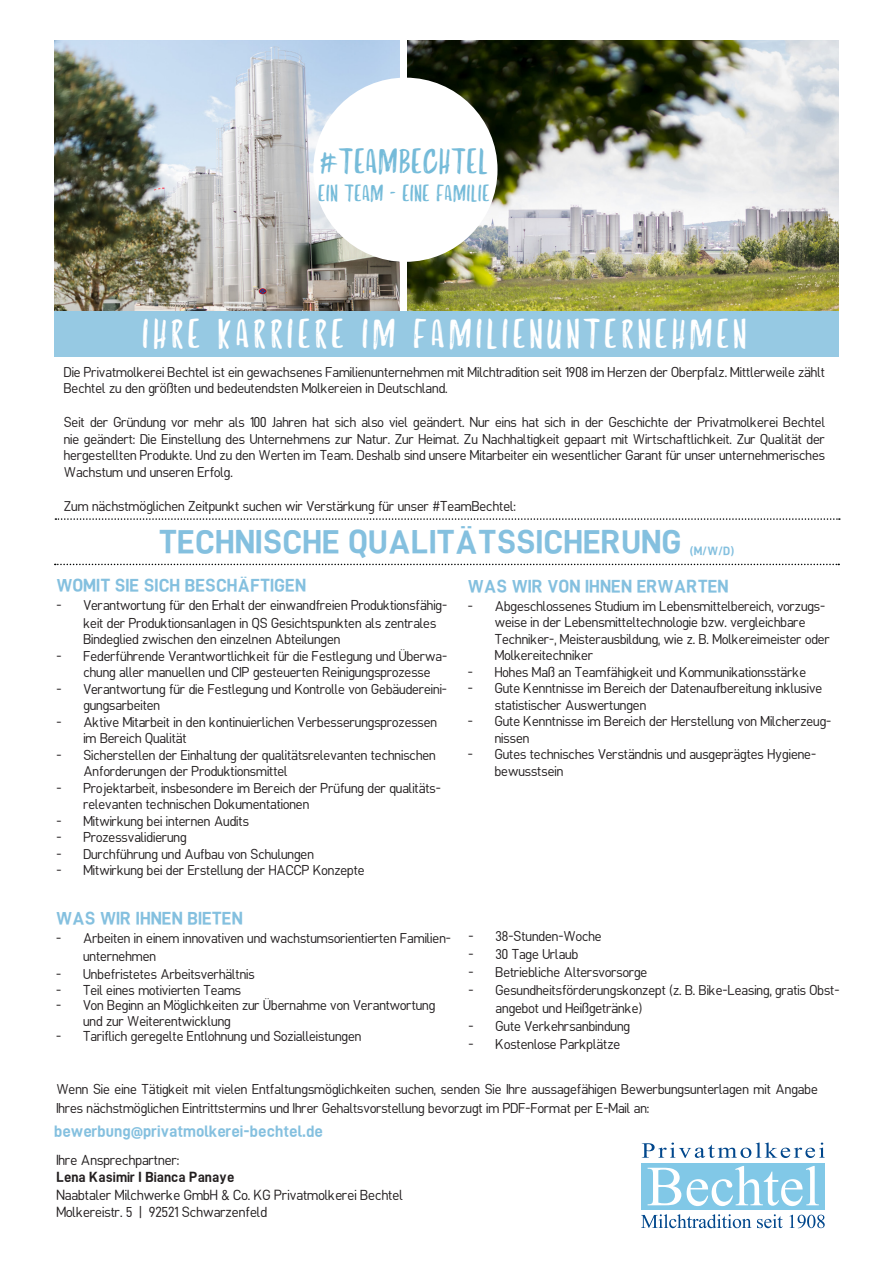
<style>
.page{position:relative;width:893px;height:1263px;background:#fff}
.page>*{position:absolute;margin:0;border:0;box-sizing:border-box;transform-origin:0 0}
.t1{font:42px "Bechtel";letter-spacing:.075em;color:#fff}
.t2{font:36px "Bechtel";color:#75bbd9}
.t3{font:700 33px "Bechtel Sans";color:#84c0df}
.t4{font:24px "Bechtel";color:#75bbd9}
.t5{font:700 18px "Bechtel Sans";color:#84c0df}
.t6{font:700 16.5px "Bechtel Sans";color:#84c0df}
.t7{font:14.25px "Bechtel Sans";color:#231f20}
.t8{font:700 14.25px "Bechtel Sans";color:#231f20}
.t9{font:13.95px/16.5px "Bechtel Sans";color:#231f20}
.t10{font:700 12px "Bechtel Sans";color:#84c0df}
</style>
<div class="page">
<div style="left:642px;top:1163px;width:183px;height:46px;background:#81c8e7"></div>
<svg style="left:648px;top:1168px;width:33px;height:37px"></svg>
<svg style="left:687px;top:1166px;width:132px;height:40px"></svg>
<svg style="left:642px;top:1142px;width:183px;height:16px"></svg>
<svg style="left:641px;top:1214px;width:110px;height:14px"></svg>
<svg style="left:757px;top:1214px;width:26px;height:14px"></svg>
<svg style="left:789px;top:1215px;width:36px;height:13px"></svg>
<svg style="left:55px;top:518px;width:785px;height:2px"></svg>
<svg style="left:55px;top:564px;width:784px;height:1px"></svg>
<div style="left:54px;top:311px;width:785px;height:45px;background:#96c9e3"></div>
<img style="left:55px;top:40px;width:344px;height:271px">
<img style="left:408px;top:40px;width:431px;height:271px">
<div style="left:313px;top:78px;width:184px;height:184px;background:#fff;border-radius:50%"></div>
<p class="t2" style="left:319px;top:143px;width:170px">#TEAMBECHTEL</p>
<p class="t4" style="left:318px;top:181px;width:173px">EIN TEAM - EINE FAMILIE</p>
<p class="t1" style="left:142px;top:313px;width:606px">IHRE KARRIERE IM FAMILIENUNTERNEHMEN</p>
<p class="t9" style="left:64px;top:364px;width:763px">Die Privatmolkerei Bechtel ist ein gewachsenes Familienunternehmen mit Milchtradition seit 1908 im Herzen der Oberpfalz. Mittlerweile zählt<br>Bechtel zu den größten und bedeutendsten Molkereien in Deutschland.</p>
<p class="t9" style="left:64px;top:414px;width:763px;text-align:justify">Seit der Gründung vor mehr als 100 Jahren hat sich also viel geändert. Nur eins hat sich in der Geschichte der Privatmolkerei Bechtel nie geändert: Die Einstellung des Unternehmens zur Natur. Zur Heimat. Zu Nachhaltigkeit gepaart mit Wirtschaftlichkeit. Zur Qualität der hergestellten Produkte. Und zu den Werten im Team. Deshalb sind unsere Mitarbeiter ein wesentlicher Garant für unser unternehmerisches Wachstum und unseren Erfolg.</p>
<p class="t9" style="left:64px;top:498px;width:454px">Zum nächstmöglichen Zeitpunkt suchen wir Verstärkung für unser #TeamBechtel:</p>
<p class="t3" style="left:159px;top:526px;width:524px">TECHNISCHE QUALITÄTSSICHERUNG</p>
<p class="t10" style="left:690px;top:545px;width:46px">(M/W/D)</p>
<p class="t5" style="left:56px;top:576px;width:251px">WOMIT SIE SICH BESCHÄFTIGEN</p>
<p class="t9" style="left:83px;top:596px;width:365px;line-height:18px;text-indent:-27px">- Verantwortung für den Erhalt der einwandfreien Produktionsfähig&shy;keit der Produktionsanlagen in QS Gesichtspunkten als zentrales</p>
<p class="t9" style="left:83px;top:632px;width:258px">Bindeglied zwischen den einzelnen Abteilungen</p>
<p class="t9" style="left:83px;top:648px;width:365px;text-indent:-27px">- Federführende Verantwortlichkeit für die Festlegung und Überwa&shy;chung aller manuellen und CIP gesteuerten Reinigungsprozesse</p>
<p class="t9" style="left:83px;top:681px;width:365px;text-indent:-27px">- Verantwortung für die Festlegung und Kontrolle von Gebäudereini&shy;gungsarbeiten</p>
<p class="t9" style="left:83px;top:714px;width:355px;text-indent:-27px">- Aktive Mitarbeit in den kontinuierlichen Verbesserungsprozessen im Bereich Qualität</p>
<p class="t9" style="left:83px;top:747px;width:354px;text-indent:-27px">- Sicherstellen der Einhaltung der qualitätsrelevanten technischen<br>Anforderungen der Produktionsmittel</p>
<p class="t9" style="left:83px;top:780px;width:359px;text-indent:-27px">- Projektarbeit, insbesondere im Bereich der Prüfung der qualitäts&shy;relevanten technischen Dokumentationen</p>
<p class="t9" style="left:56px;top:813px;width:194px">- Mitwirkung bei internen Audits</p>
<p class="t9" style="left:56px;top:830px;width:132px">- Prozessvalidierung</p>
<p class="t9" style="left:56px;top:846px;width:259px">- Durchführung und Aufbau von Schulungen</p>
<p class="t9" style="left:56px;top:863px;width:310px">- Mitwirkung bei der Erstellung der HACCP Konzepte</p>
<p class="t5" style="left:56px;top:910px;width:188px">WAS WIR IHNEN BIETEN</p>
<p class="t9" style="left:83px;top:930px;width:369px;line-height:18px;text-indent:-27px">- Arbeiten in einem innovativen und wachstumsorientierten Familien&shy;unternehmen</p>
<p class="t9" style="left:56px;top:966px;width:200px">- Unbefristetes Arbeitsverhältnis</p>
<p class="t9" style="left:56px;top:982px;width:187px">- Teil eines motivierten Teams</p>
<p class="t9" style="left:83px;top:998px;width:354px;line-height:15.8px;text-indent:-27px">- Von Beginn an Möglichkeiten zur Übernahme von Verantwortung und zur Weiterentwicklung</p>
<p class="t9" style="left:56px;top:1029px;width:307px">- Tariflich geregelte Entlohnung und Sozialleistungen</p>
<p class="t5" style="left:468px;top:577px;width:262px">WAS WIR VON IHNEN ERWARTEN</p>
<p class="t9" style="left:495px;top:598px;width:336px;text-indent:-27px">- Abgeschlossenes Studium im Lebensmittelbereich, vorzugs&shy;weise in der Lebensmitteltechnologie bzw. vergleichbare Techniker-, Meisterausbildung, wie z. B. Molkereimeister oder Molkereitechniker</p>
<p class="t9" style="left:468px;top:664px;width:340px">- Hohes Maß an Teamfähigkeit und Kommunikationsstärke</p>
<p class="t9" style="left:495px;top:681px;width:329px;text-indent:-27px">- Gute Kenntnisse im Bereich der Datenaufbereitung inklusive statistischer Auswertungen</p>
<p class="t9" style="left:495px;top:714px;width:338px;text-indent:-27px">- Gute Kenntnisse im Bereich der Herstellung von Milcherzeug&shy;nissen</p>
<p class="t9" style="left:495px;top:747px;width:323px;text-indent:-27px">- Gutes technisches Verständnis und ausgeprägtes Hygiene&shy;bewusstsein</p>
<p class="t9" style="left:469px;top:929px;width:135px">- 38-Stunden-Woche</p>
<p class="t9" style="left:469px;top:947px;width:111px">- 30 Tage Urlaub</p>
<p class="t9" style="left:469px;top:965px;width:180px">- Betriebliche Altersvorsorge</p>
<p class="t9" style="left:496px;top:982px;width:345px;line-height:18px;text-indent:-27px">- Gesundheitsförderungskonzept (z. B. Bike-Leasing, gratis Obst&shy;angebot und Heißgetränke)</p>
<p class="t9" style="left:469px;top:1019px;width:163px">- Gute Verkehrsanbindung</p>
<p class="t9" style="left:469px;top:1037px;width:153px">- Kostenlose Parkplätze</p>
<p class="t9" style="left:56px;top:1080px;width:763px;line-height:18.9px">Wenn Sie eine Tätigkeit mit vielen Entfaltungsmöglichkeiten suchen, senden Sie Ihre aussagefähigen Bewerbungsunterlagen mit Angabe<br>Ihres nächstmöglichen Eintrittstermins und Ihrer Gehaltsvorstellung bevorzugt im PDF-Format per E-Mail an:</p>
<p class="t6" style="left:54px;top:1123px;width:271px">bewerbung@privatmolkerei-bechtel.de</p>
<p class="t7" style="left:56px;top:1153px;width:125px">Ihre Ansprechpartner:</p>
<p class="t8" style="left:56px;top:1170px;width:180px">Lena Kasimir I Bianca Panaye</p>
<p class="t7" style="left:56px;top:1187px;width:348px">Naabtaler Milchwerke GmbH &amp; Co. KG Privatmolkerei Bechtel</p>
<p class="t7" style="left:56px;top:1205px;width:212px">Molkereistr. 5 | 92521 Schwarzenfeld</p>
</div>
